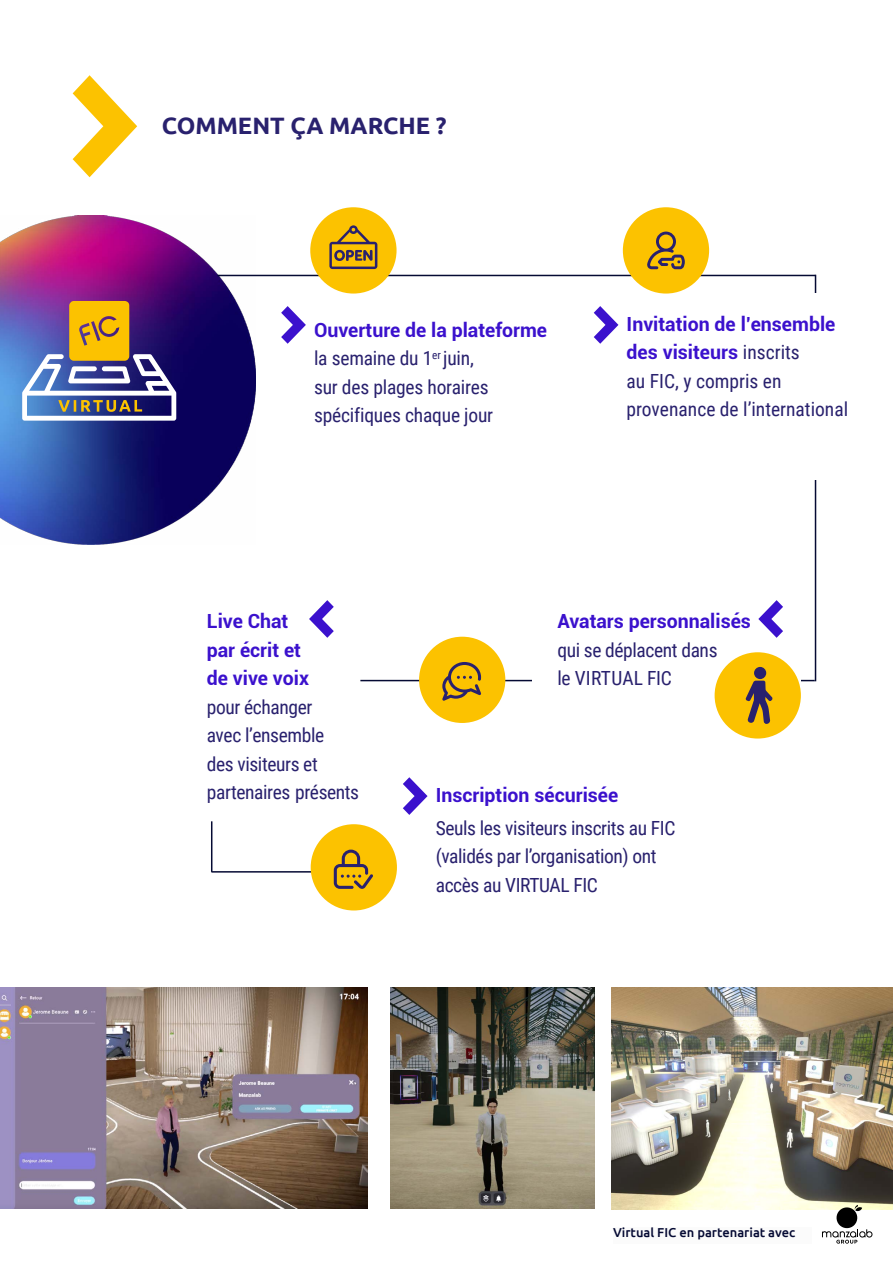
<style>
.page{position:relative;width:893px;height:1263px;background:#fff}
.page>*{position:absolute;margin:0;border:0;box-sizing:border-box;transform-origin:0 0}
.t1{font:700 23.7px "Ubuntu";color:#29216e}
.t2{font:19.5px/28.5px "Roboto Condensed";letter-spacing:-.02em;color:#29216e}
.t3{font:700 19.5px/28.5px "Roboto";color:#3b11cd}
.t4{font:19.5px/28.5px "Roboto Condensed";color:#29216e}
.t5{font:500 12.9px "Ubuntu";color:#050a33}
.s1{font-family:"Roboto Condensed";font-weight:400;color:#29216e}
</style>
<div class="page">
<img style="left:0;top:215px;width:255px;height:330px">
<hr style="left:211px;top:821px;width:1px;height:51px;background:#050a33">
<svg style="left:73px;top:75px;width:64px;height:102px"></svg>
<img style="left:0;top:987px;width:367px;height:222px">
<img style="left:390px;top:987px;width:205px;height:222px">
<img style="left:611px;top:987px;width:282px;height:222px">
<svg style="left:822px;top:1205px;width:50px;height:38px"></svg>
<svg style="left:22px;top:301px;width:154px;height:120px;background:#837687"></svg>
<svg style="left:281px;top:306px;width:25px;height:38px"></svg>
<svg style="left:594px;top:306px;width:24px;height:38px"></svg>
<hr style="left:218px;top:275px;width:597px;height:1px;background:#050a33">
<div style="left:310px;top:207px;width:87px;height:87px;background:#fcc200;border-radius:50%"></div>
<div style="left:623px;top:207px;width:86px;height:87px;background:#fcc200;border-radius:50%"></div>
<svg style="left:329px;top:225px;width:48px;height:44px"></svg>
<hr style="left:815px;top:275px;width:1px;height:406px;background:#050a33">
<hr style="left:360px;top:680px;width:455px;height:1px;background:#050a33">
<div style="left:795px;top:294px;width:35px;height:37px;background:#fff"></div>
<div style="left:532px;top:661px;width:36px;height:38px;background:#fff"></div>
<div style="left:627px;top:316px;width:243px;height:164px;background:#fff"></div>
<div style="left:557px;top:613px;width:244px;height:164px;background:#fff"></div>
<div style="left:715px;top:652px;width:86px;height:86px;background:#fcc200;border-radius:50%"></div>
<div style="left:419px;top:637px;width:86px;height:86px;background:#fcc200;border-radius:50%"></div>
<svg style="left:758px;top:600px;width:25px;height:38px"></svg>
<svg style="left:309px;top:600px;width:25px;height:38px"></svg>
<hr style="left:211px;top:871px;width:174px;height:1px;background:#050a33">
<svg style="left:403px;top:777px;width:25px;height:38px"></svg>
<div style="left:311px;top:824px;width:86px;height:86px;background:#fcc200;border-radius:50%"></div>
<div style="left:613px;top:1227px;width:198px;height:16px;background:#fbfbfb"></div>
<svg style="left:334px;top:850px;width:39px;height:39px"></svg>
<svg style="left:746px;top:681px;width:27px;height:43px"></svg>
<div style="left:754px;top:667px;width:12px;height:12px;background:#29216e;border-radius:50%"></div>
<svg style="left:442px;top:662px;width:39px;height:39px"></svg>
<svg style="left:647px;top:232px;width:38px;height:37px"></svg>
<p class="t1" style="left:162px;top:111px;width:286px">COMMENT ÇA MARCHE ?</p>
<p class="t3" style="left:314px;top:315px;width:234px">Ouverture de la plateforme</p>
<p class="t2" style="left:314px;top:343px;width:181px">la semaine du 1<sup>er</sup> juin, sur des plages horaires spécifiques chaque jour</p>
<p class="t3" style="left:627px;top:309px;width:210px">Invitation de l’ensemble des visiteurs <span class="s1">inscrits</span></p>
<p class="t4" style="left:627px;top:366px;width:223px">au FIC, y compris en provenance de l’international</p>
<p class="t3" style="left:207px;top:606px;width:104px">Live Chat par écrit et de vive voix</p>
<p class="t2" style="left:207px;top:692px;width:154px">pour échanger<br>avec l’ensemble<br>des visiteurs et partenaires présents</p>
<p class="t3" style="left:557px;top:606px;width:195px">Avatars personnalisés</p>
<p class="t2" style="left:557px;top:635px;width:162px">qui se déplacent dans le VIRTUAL FIC</p>
<p class="t3" style="left:436px;top:780px;width:184px">Inscription sécurisée</p>
<p class="t2" style="left:436px;top:813px;width:241px">Seuls les visiteurs inscrits au FIC (validés par l’organisation) ont accès au VIRTUAL FIC</p>
<p class="t5" style="left:613px;top:1224px;width:184px">Virtual FIC en partenariat avec</p>
</div>
